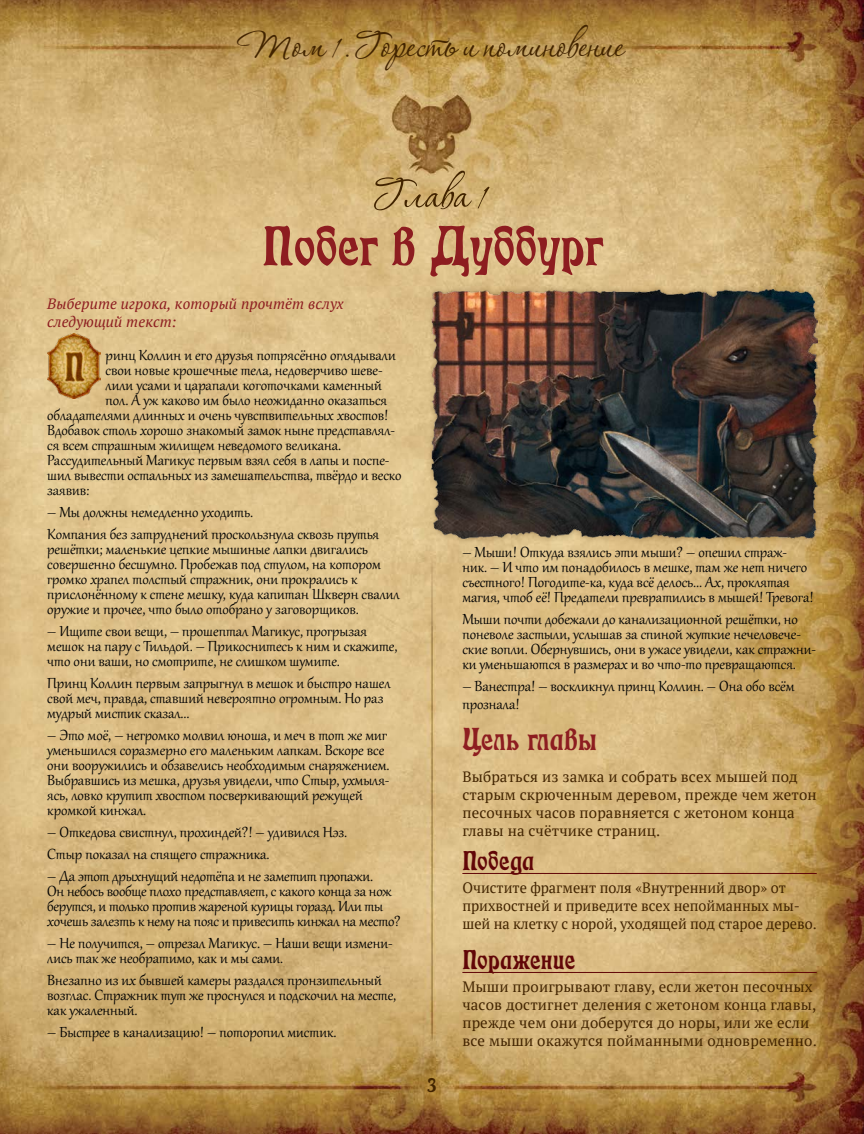
<style>
.page{position:relative;width:864px;height:1134px;background:#fff}
.page>*{position:absolute;margin:0;border:0;box-sizing:border-box;transform-origin:0 0}
.t1{font:58.5px "Eckm Ann TYGRA";color:#8d1d20}
.t2{font:54px "Corinthia";color:#422400}
.t3{font:46.5px "Corinthia";color:#422400}
.t4{font:33px "Eckm Ann TYGRA";color:#8d1d20}
.t5{font:28.5px "Eckm Ann TYGRA";letter-spacing:.005em;color:#610607}
.t6{font:22.5px "Eckm Ann TYGRA";color:#422400}
.t7{font:18px/15px "Gabriola";color:#000}
.t8{font:15px/18px "PT Serif";letter-spacing:.01em;color:#422400}
.t9{font:15px/18px "PT Serif";letter-spacing:.01em;color:#422400;scale:.96 1}
.t10{font:italic 15px/18px "PT Serif";letter-spacing:.01em;color:#8d1d20}
</style>
<div class="page">
<img style="left:0;top:0;width:864px;height:1134px">
<div style="left:426px;top:283px;width:398px;height:262px;background:#422400;opacity:.3"></div>
<img style="left:432px;top:290px;width:385px;height:249px">
<img style="left:47px;top:333px;width:53px;height:65px">
<svg style="left:431px;top:557px;width:2px;height:489px"></svg>
<hr style="left:462px;top:873px;width:355px;height:1px;background:#610607">
<hr style="left:462px;top:972px;width:355px;height:1px;background:#610607">
<h3 class="t3" style="left:240px;top:22px;width:385px">Том 1. Горесть и поминовение</h3>
<h2 class="t2" style="left:376px;top:166px;width:114px">Глава 1</h2>
<h1 class="t1" style="left:262px;top:214px;width:341px">Побег в Дуббург</h1>
<p class="t10" style="left:47px;top:295px;width:298px">Выберите игрока, который прочтёт вслух следующий текст:</p>
<p class="t7" style="left:106px;top:346px;width:292px">ринц Коллин и его друзья потрясённо оглядывали</p>
<p class="t7" style="left:106px;top:361px;width:278px">свои новые крошечные тела, недоверчиво шеве-</p>
<p class="t7" style="left:106px;top:376px;width:278px">лили усами и царапали коготочками каменный</p>
<p class="t7" style="left:106px;top:391px;width:283px">пол. А уж каково им было неожиданно оказаться</p>
<p class="t7" style="left:47px;top:406px;width:343px">обладателями длинных и очень чувствительных хвостов!</p>
<p class="t7" style="left:47px;top:421px;width:349px">Вдобавок столь хорошо знакомый замок ныне представлял-</p>
<p class="t7" style="left:47px;top:436px;width:295px">ся всем страшным жилищем неведомого великана.</p>
<p class="t7" style="left:47px;top:451px;width:344px">Рассудительный Магикус первым взял себя в лапы и поспе-</p>
<p class="t7" style="left:47px;top:466px;width:356px">шил вывести остальных из замешательства, твёрдо и веско</p>
<p class="t7" style="left:47px;top:481px;width:44px">заявив:</p>
<p class="t7" style="left:47px;top:500px;width:333px;line-height:22px">– Мы должны немедленно уходить.<br>Компания без затруднений проскользнула сквозь прутья</p>
<p class="t7" style="left:47px;top:540px;width:354px">решётки; маленькие цепкие мышиные лапки двигались совершенно бесшумно. Пробежав под стулом, на котором громко храпел толстый стражник, они прокрались к прислонённому к стене мешку, куда капитан Шкверн свалил оружие и прочее, что было отобрано у заговорщиков.</p>
<p class="t7" style="left:47px;top:622px;width:352px">– Ищите свои вещи, – прошептал Магикус, прогрызая мешок на пару с Тильдой. – Прикоснитесь к ним и скажите, что они ваши, но смотрите, не слишком шумите.</p>
<p class="t7" style="left:47px;top:674px;width:345px">Принц Коллин первым запрыгнул в мешок и быстро нашел свой меч, правда, ставший невероятно огромным. Но раз мудрый мистик сказал...</p>
<p class="t7" style="left:47px;top:726px;width:344px">– Это моё, – негромко молвил юноша, и меч в тот же миг уменьшился соразмерно его маленьким лапкам. Вскоре все они вооружились и обзавелись необходимым снаряжением.<br>Выбравшись из мешка, друзья увидели, что Стыр, ухмыля&shy;ясь, ловко крутит хвостом посверкивающий режущей кромкой кинжал.</p>
<p class="t7" style="left:47px;top:820px;width:301px;line-height:22px">– Откедова свистнул, прохиндей?! – удивился Нэз.<br>Стыр показал на спящего стражника.</p>
<p class="t7" style="left:47px;top:867px;width:355px">– Да этот дрыхнущий недотёпа и не заметит пропажи.<br>Он небось вообще плохо представляет, с какого конца за нож берутся, и только против жареной курицы горазд. Или ты хочешь залезть к нему на пояс и привесить кинжал на место?</p>
<p class="t7" style="left:47px;top:934px;width:347px">– Не получится, – отрезал Магикус. – Наши вещи измени&shy;лись так же необратимо, как и мы сами.</p>
<p class="t7" style="left:47px;top:971px;width:351px">Внезапно из их бывшей камеры раздался пронзительный возглас. Стражник тут же проснулся и подскочил на месте, как ужаленный.</p>
<p class="t7" style="left:47px;top:1023px;width:291px">– Быстрее в канализацию! – поторопил мистик.</p>
<p class="t6" style="left:427px;top:1073px;width:11px">3</p>
<p class="t7" style="left:462px;top:543px;width:353px">– Мыши! Откуда взялись эти мыши? – опешил страж&shy;ник. – И что им понадобилось в мешке, там же нет ничего съестного! Погодите-ка, куда всё делось... Ах, проклятая магия, чтоб её! Предатели превратились в мышей! Тревога!</p>
<p class="t7" style="left:462px;top:610px;width:355px">Мыши почти добежали до канализационной решётки, но поневоле застыли, услышав за спиной жуткие нечеловече&shy;ские вопли. Обернувшись, они в ужасе увидели, как стражни&shy;ки уменьшаются в размерах и во что-то превращаются.</p>
<p class="t7" style="left:462px;top:675px;width:334px;line-height:18px">– Ванестра! – воскликнул принц Коллин. – Она обо всём прознала!</p>
<h3 class="t4" style="left:462px;top:721px;width:136px">Цель главы</h3>
<p class="t8" style="left:462px;top:767px;width:356px">Выбраться из замка и собрать всех мышей под старым скрюченным деревом, прежде чем жетон песочных часов поравняется с жетоном конца главы на счётчике страниц.</p>
<h3 class="t5" style="left:462px;top:845px;width:74px">Победа</h3>
<p class="t9" style="left:462px;top:879px;width:371px">Очистите фрагмент поля «Внутренний двор» от прихвостней и приведите всех непойманных мы&shy;шей на клетку с норой, уходящей под старое дерево.</p>
<h3 class="t5" style="left:462px;top:944px;width:114px">Поражение</h3>
<p class="t8" style="left:462px;top:978px;width:356px">Мыши проигрывают главу, если жетон песочных часов достигнет деления с жетоном конца главы, прежде чем они доберутся до норы, или же если все мыши окажутся пойманными одновременно.</p>
</div>
